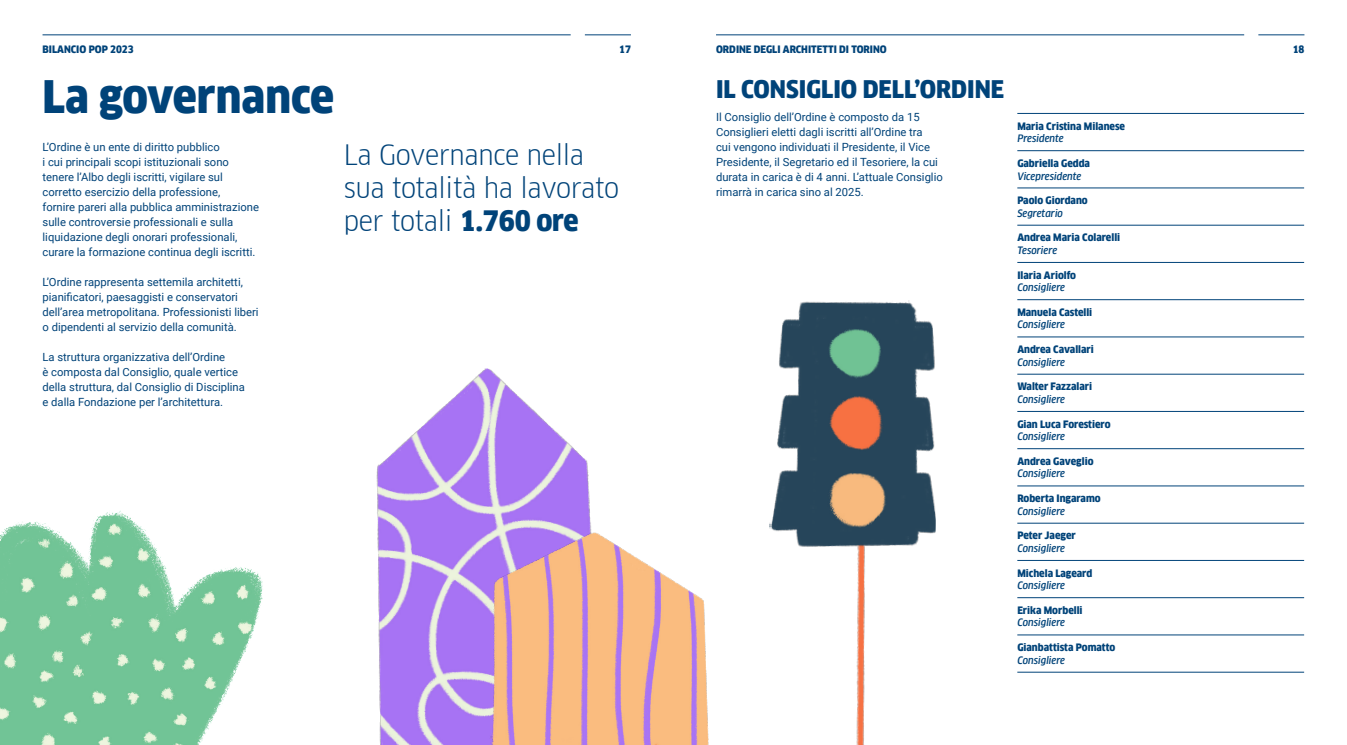
<style>
.page{position:relative;width:1347px;height:745px;background:#fff}
.page>*{position:absolute;margin:0;border:0;box-sizing:border-box;transform-origin:0 0}
.t1{font:900 43.75px "Clan Offc Narr";color:#004379}
.t2{font:27.5px/33px "Clan Offc Narr";letter-spacing:-.01em;color:#004379}
.t3{font:900 23.75px "Clan Offc Narr";color:#004379}
.t4{font:11.25px/15px "Roboto";color:#004379}
.t5{font:900 10px "Clan Offc Narr";color:#004379}
.t6{font:italic 500 10px "Clan Offc Narr";color:#004379}
.s1{font-weight:900}
</style>
<div class="page">
<hr style="left:43px;top:35px;width:527px;height:1px;background:#004379">
<hr style="left:716px;top:35px;width:528px;height:1px;background:#004379">
<hr style="left:585px;top:35px;width:46px;height:1px;background:#004379">
<hr style="left:1258px;top:35px;width:46px;height:1px;background:#004379">
<img style="left:769px;top:300px;width:167px;height:444px">
<img style="left:0;top:510px;width:263px;height:234px">
<img style="left:376px;top:368px;width:216px;height:376px">
<img style="left:490px;top:532px;width:218px;height:212px">
<hr style="left:1017px;top:150px;width:287px;height:1px;background:#004379">
<hr style="left:1017px;top:188px;width:287px;height:1px;background:#004379">
<hr style="left:1017px;top:225px;width:287px;height:1px;background:#004379">
<hr style="left:1017px;top:262px;width:287px;height:1px;background:#004379">
<hr style="left:1017px;top:299px;width:287px;height:1px;background:#004379">
<hr style="left:1017px;top:336px;width:287px;height:1px;background:#004379">
<hr style="left:1017px;top:374px;width:287px;height:1px;background:#004379">
<hr style="left:1017px;top:411px;width:287px;height:1px;background:#004379">
<hr style="left:1017px;top:448px;width:287px;height:1px;background:#004379">
<hr style="left:1017px;top:485px;width:287px;height:1px;background:#004379">
<hr style="left:1017px;top:522px;width:287px;height:1px;background:#004379">
<hr style="left:1017px;top:560px;width:287px;height:1px;background:#004379">
<hr style="left:1017px;top:597px;width:287px;height:1px;background:#004379">
<hr style="left:1017px;top:634px;width:287px;height:1px;background:#004379">
<hr style="left:1017px;top:113px;width:287px;height:1px;background:#004379">
<hr style="left:1017px;top:671px;width:287px;height:1px;background:#004379">
<p class="t5" style="left:43px;top:44px;width:93px">BILANCIO POP 2023</p>
<p class="t5" style="left:619px;top:44px;width:13px">17</p>
<p class="t5" style="left:716px;top:44px;width:172px">ORDINE DEGLI ARCHITETTI DI TORINO</p>
<p class="t5" style="left:1292px;top:44px;width:13px">18</p>
<h1 class="t1" style="left:43px;top:73px;width:293px">La governance</h1>
<p class="t4" style="left:43px;top:139px;width:218px">L’Ordine è un ente di diritto pubblico<br>i cui principali scopi istituzionali sono tenere l’Albo degli iscritti, vigilare sul corretto esercizio della professione,<br>fornire pareri alla pubblica amministrazione sulle controversie professionali e sulla liquidazione degli onorari professionali, curare la formazione continua degli iscritti.</p>
<p class="t4" style="left:43px;top:274px;width:218px">L’Ordine rappresenta settemila architetti, pianificatori, paesaggisti e conservatori dell’area metropolitana. Professionisti liberi o dipendenti al servizio della comunità.</p>
<p class="t4" style="left:43px;top:349px;width:204px">La struttura organizzativa dell’Ordine<br>è composta dal Consiglio, quale vertice della struttura, dal Consiglio di Disciplina e dalla Fondazione per l’architettura.</p>
<h2 class="t2" style="left:344px;top:138px;width:277px">La Governance nella sua totalità ha lavorato per totali <span class="s1">1.760 ore</span></h2>
<h3 class="t3" style="left:716px;top:76px;width:290px">IL CONSIGLIO DELL’ORDINE</h3>
<p class="t4" style="left:716px;top:109px;width:228px">Il Consiglio dell’Ordine è composto da 15<br>Consiglieri eletti dagli iscritti all’Ordine tra<br>cui vengono individuati il Presidente, il Vice Presidente, il Segretario ed il Tesoriere, la cui durata in carica è di 4 anni. L’attuale Consiglio rimarrà in carica sino al 2025.</p>
<p class="t5" style="left:1017px;top:120px;width:109px">Maria Cristina Milanese</p>
<p class="t6" style="left:1017px;top:133px;width:48px">Presidente</p>
<p class="t5" style="left:1017px;top:158px;width:74px">Gabriella Gedda</p>
<p class="t6" style="left:1017px;top:170px;width:66px">Vicepresidente</p>
<p class="t5" style="left:1017px;top:195px;width:72px">Paolo Giordano</p>
<p class="t6" style="left:1017px;top:207px;width:47px">Segretario</p>
<p class="t5" style="left:1017px;top:232px;width:104px">Andrea Maria Colarelli</p>
<p class="t6" style="left:1017px;top:245px;width:41px">Tesoriere</p>
<p class="t5" style="left:1017px;top:269px;width:60px">Ilaria Ariolfo</p>
<p class="t6" style="left:1017px;top:282px;width:49px">Consigliere</p>
<p class="t5" style="left:1017px;top:306px;width:76px">Manuela Castelli</p>
<p class="t6" style="left:1017px;top:319px;width:49px">Consigliere</p>
<p class="t5" style="left:1017px;top:344px;width:78px">Andrea Cavallari</p>
<p class="t6" style="left:1017px;top:356px;width:49px">Consigliere</p>
<p class="t5" style="left:1017px;top:381px;width:76px">Walter Fazzalari</p>
<p class="t6" style="left:1017px;top:393px;width:49px">Consigliere</p>
<p class="t5" style="left:1017px;top:418px;width:95px">Gian Luca Forestiero</p>
<p class="t6" style="left:1017px;top:431px;width:49px">Consigliere</p>
<p class="t5" style="left:1017px;top:455px;width:78px">Andrea Gaveglio</p>
<p class="t6" style="left:1017px;top:468px;width:49px">Consigliere</p>
<p class="t5" style="left:1017px;top:492px;width:85px">Roberta Ingaramo</p>
<p class="t6" style="left:1017px;top:505px;width:49px">Consigliere</p>
<p class="t5" style="left:1017px;top:530px;width:60px">Peter Jaeger</p>
<p class="t6" style="left:1017px;top:542px;width:49px">Consigliere</p>
<p class="t5" style="left:1017px;top:567px;width:76px">Michela Lageard</p>
<p class="t6" style="left:1017px;top:579px;width:49px">Consigliere</p>
<p class="t5" style="left:1017px;top:604px;width:67px">Erika Morbelli</p>
<p class="t6" style="left:1017px;top:617px;width:49px">Consigliere</p>
<p class="t5" style="left:1017px;top:641px;width:100px">Gianbattista Pomatto</p>
<p class="t6" style="left:1017px;top:654px;width:49px">Consigliere</p>
</div>
